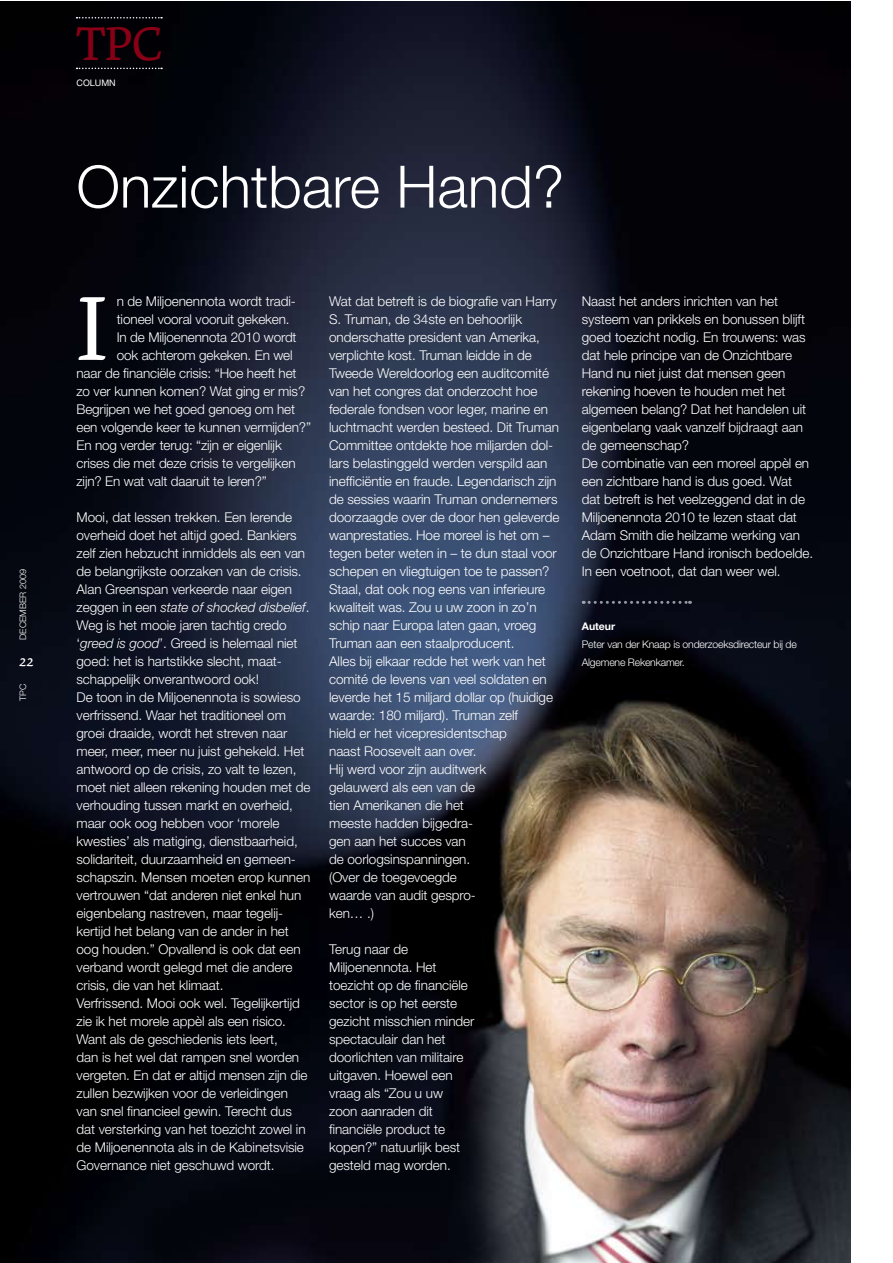
<style>
.page{position:relative;width:893px;height:1263px;background:#fff}
.page>*{position:absolute;margin:0;border:0;box-sizing:border-box;transform-origin:0 0}
.t1{font:96.3px "Dolly";color:#fff}
.t2{font:300 58.5px "Helvetica Neue";color:#fff}
.t3{font:49.8px "Dolly Small Caps";color:#890016}
.t4{font:italic 16.5px "Dolly";color:#fff}
.t5{font:300 13.5px/18px "Helvetica Neue";letter-spacing:-.005em;color:#fff}
.t6{font:300 10.5px/18px "Helvetica Neue";letter-spacing:-.02em;color:#fff}
.t7{font:700 10.5px "Helvetica Neue";color:#fff}
.t8{font:300 9px "Helvetica Neue";color:#fff}
.t9{font:9px "Helvetica Neue";color:#fff}
.s1{font-style:italic}
</style>
<div class="page">
<img style="left:0;top:1px;width:850px;height:1262px">
<svg style="left:77px;top:17px;width:85px;height:2px"></svg>
<svg style="left:77px;top:68px;width:85px;height:1px"></svg>
<svg style="left:583px;top:601px;width:107px;height:3px"></svg>
<p class="t8" style="left:18px;top:640px;width:72px;rotate:-90deg">DECEMBER 2009</p>
<p class="t4" style="left:19px;top:651px;width:16px">22</p>
<p class="t8" style="left:18px;top:701px;width:19px;rotate:-90deg">TPC</p>
<h3 class="t3" style="left:77px;top:14px;width:87px">TPC</h3>
<p class="t9" style="left:77px;top:77px;width:41px">COLUMN</p>
<h2 class="t2" style="left:77px;top:151px;width:489px">Onzichtbare Hand?</h2>
<h1 class="t1" style="left:77px;top:271px;width:32px">I</h1>
<p class="t5" style="left:117px;top:292px;width:181px">n de Miljoenennota wordt tradi-</p>
<p class="t5" style="left:117px;top:310px;width:174px">tioneel vooral vooruit gekeken.</p>
<p class="t5" style="left:117px;top:328px;width:181px">In de Miljoenennota 2010 wordt</p>
<p class="t5" style="left:117px;top:346px;width:177px">ook achterom gekeken. En wel</p>
<p class="t5" style="left:77px;top:364px;width:222px">naar de financiële crisis: “Hoe heeft het</p>
<p class="t5" style="left:77px;top:382px;width:230px">zo ver kunnen komen? Wat ging er mis?</p>
<p class="t5" style="left:77px;top:400px;width:220px">Begrijpen we het goed genoeg om het</p>
<p class="t5" style="left:77px;top:418px;width:236px">een volgende keer te kunnen vermijden?”</p>
<p class="t5" style="left:77px;top:436px;width:207px">En nog verder terug: “zijn er eigenlijk</p>
<p class="t5" style="left:77px;top:454px;width:221px">crises die met deze crisis te vergelijken</p>
<p class="t5" style="left:77px;top:472px;width:192px">zijn? En wat valt daaruit te leren?”</p>
<p class="t5" style="left:77px;top:508px;width:236px">Mooi, dat lessen trekken. Een lerende overheid doet het altijd goed. Bankiers zelf zien hebzucht inmiddels als een van de belangrijkste oorzaken van de crisis.<br>Alan Greenspan verkeerde naar eigen zeggen in een <span class="s1">state of shocked disbelief</span>.<br>Weg is het mooie jaren tachtig credo ‘<span class="s1">greed is good</span>’. Greed is helemaal niet goed: het is hartstikke slecht, maat&shy;schappelijk onverantwoord ook!<br>De toon in de Miljoenennota is sowieso verfrissend. Waar het traditioneel om groei draaide, wordt het streven naar meer, meer, meer nu juist gehekeld. Het antwoord op de crisis, zo valt te lezen, moet niet alleen rekening houden met de verhouding tussen markt en overheid, maar ook oog hebben voor ‘morele kwesties’ als matiging, dienstbaarheid, solidariteit, duurzaamheid en gemeen&shy;schapszin. Mensen moeten erop kunnen vertrouwen “dat anderen niet enkel hun eigenbelang nastreven, maar tegelij&shy;kertijd het belang van de ander in het oog houden.” Opvallend is ook dat een verband wordt gelegd met die andere crisis, die van het klimaat.<br>Verfrissend. Mooi ook wel. Tegelijkertijd zie ik het morele appèl als een risico.<br>Want als de geschiedenis iets leert,<br>dan is het wel dat rampen snel worden vergeten. En dat er altijd mensen zijn die zullen bezwijken voor de verleidingen van snel financieel gewin. Terecht dus dat versterking van het toezicht zowel in de Miljoenennota als in de Kabinetsvisie Governance niet geschuwd wordt.</p>
<p class="t5" style="left:329px;top:292px;width:232px">Wat dat betreft is de biografie van Harry S. Truman, de 34ste en behoorlijk onderschatte president van Amerika, verplichte kost. Truman leidde in de Tweede Wereldoorlog een auditcomité van het congres dat onderzocht hoe federale fondsen voor leger, marine en luchtmacht werden besteed. Dit Truman Committee ontdekte hoe miljarden dol&shy;lars belastinggeld werden verspild aan inefficiëntie en fraude. Legendarisch zijn de sessies waarin Truman ondernemers doorzaagde over de door hen geleverde wanprestaties. Hoe moreel is het om – tegen beter weten in – te dun staal voor schepen en vliegtuigen toe te passen?<br>Staal, dat ook nog eens van inferieure kwaliteit was. Zou u uw zoon in zo’n schip naar Europa laten gaan, vroeg Truman aan een staalproducent.<br>Alles bij elkaar redde het werk van het comité de levens van veel soldaten en leverde het 15 miljard dollar op (huidige waarde: 180 miljard). Truman zelf<br>hield er het vicepresidentschap<br>naast Roosevelt aan over.<br>Hij werd voor zijn auditwerk<br>gelauwerd als een van de<br>tien Amerikanen die het<br>meeste hadden bijgedra-<br>gen aan het succes van<br>de oorlogsinspanningen.<br>(Over de toegevoegde<br>waarde van audit gespro-<br>ken… .)</p>
<p class="t5" style="left:329px;top:940px;width:147px">Terug naar de<br>Miljoenennota. Het toezicht op de financiële sector is op het eerste gezicht misschien minder spectaculair dan het doorlichten van militaire uitgaven. Hoewel een vraag als “Zou u uw zoon aanraden dit financiële product te kopen?” natuurlijk best gesteld mag worden.</p>
<p class="t5" style="left:582px;top:292px;width:233px">Naast het anders inrichten van het systeem van prikkels en bonussen blijft goed toezicht nodig. En trouwens: was dat hele principe van de Onzichtbare Hand nu niet juist dat mensen geen rekening hoeven te houden met het algemeen belang? Dat het handelen uit eigenbelang vaak vanzelf bijdraagt aan de gemeenschap?<br>De combinatie van een moreel appèl en een zichtbare hand is dus goed. Wat dat betreft is het veelzeggend dat in de Miljoenennota 2010 te lezen staat dat Adam Smith die heilzame werking van de Onzichtbare Hand ironisch bedoelde.<br>In een voetnoot, dat dan weer wel.</p>
<p class="t7" style="left:582px;top:620px;width:35px">Auteur</p>
<p class="t6" style="left:582px;top:635px;width:216px">Peter van der Knaap is onderzoeksdirecteur bij de<br>Algemene Rekenkamer.</p>
</div>
